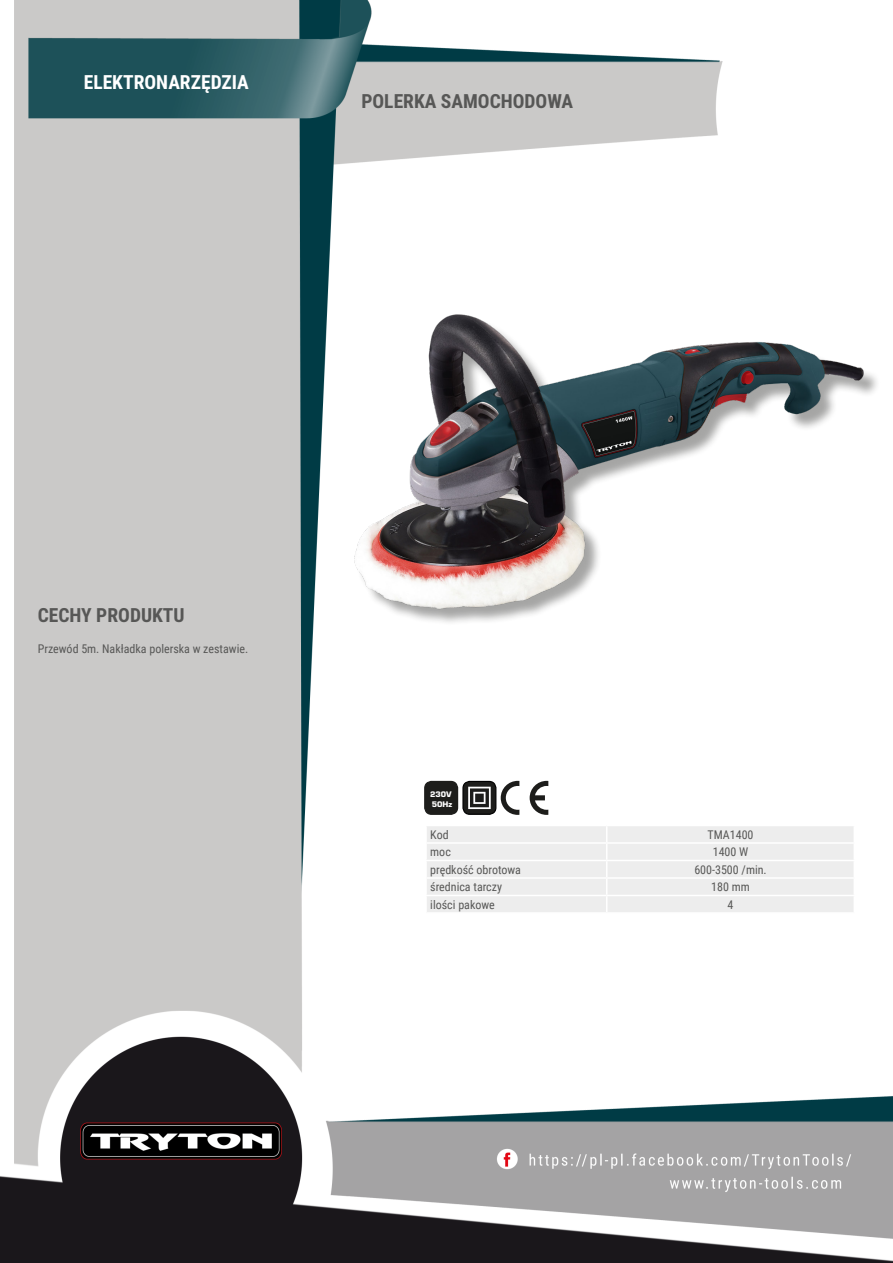
<style>
.page{position:relative;width:893px;height:1263px;background:#fff}
.page>*{position:absolute;margin:0;border:0;box-sizing:border-box;transform-origin:0 0}
.Lewo_bez_dzielenia{font:700 19.5px "Roboto Condensed";color:#575756}
.Center{font:700 19.5px "Roboto Condensed";color:#fff}
.MateriaĹ__CECHY{font:700 19.5px "Roboto Condensed";color:#575756}
.Lewa{font:12px "Roboto Condensed";color:#575756}
.Opisy{font:12px "Roboto Condensed";color:#575756}
.Ĺšrodek{font:12px "Roboto Condensed";color:#575756}
.t1{font:900 8.4px/9.6px "Eurostile TOT";color:#fff}
</style>
<div class="page">
<img style="left:0;top:0;width:893px;height:1263px">
<div style="left:357px;top:317px;width:524px;height:309px;background:#1d1d1b;opacity:.4"></div>
<img style="left:354px;top:315px;width:509px;height:294px">
<div style="left:425px;top:826px;width:430px;height:86px;background:#ededed"></div>
<hr style="left:425px;top:825px;width:182px;height:1px;background:#fff">
<hr style="left:607px;top:825px;width:248px;height:1px;background:#fff">
<hr style="left:425px;top:842px;width:182px;height:2px;background:#fff">
<hr style="left:607px;top:842px;width:248px;height:2px;background:#fff">
<hr style="left:425px;top:860px;width:182px;height:1px;background:#fff">
<hr style="left:607px;top:860px;width:248px;height:1px;background:#fff">
<hr style="left:425px;top:877px;width:182px;height:2px;background:#fff">
<hr style="left:607px;top:877px;width:248px;height:2px;background:#fff">
<hr style="left:425px;top:895px;width:182px;height:1px;background:#fff">
<hr style="left:607px;top:895px;width:248px;height:1px;background:#fff">
<hr style="left:425px;top:912px;width:182px;height:2px;background:#fff">
<hr style="left:607px;top:912px;width:248px;height:2px;background:#fff">
<div style="left:425px;top:781px;width:33px;height:33px;background:#1d1d1b;border-radius:7px"></div>
<div style="left:424px;top:781px;width:34px;height:34px;border:1px solid #1d1d1b;border-radius:7px"></div>
<div style="left:463px;top:781px;width:33px;height:33px;background:#1d1d1b;border-radius:7px"></div>
<div style="left:462px;top:781px;width:34px;height:34px;border:1px solid #000;border-radius:7px"></div>
<svg style="left:468px;top:787px;width:23px;height:22px"></svg>
<svg style="left:530px;top:781px;width:18px;height:34px"></svg>
<svg style="left:501px;top:781px;width:18px;height:34px"></svg>
<p class="Center" style="left:84px;top:69px;width:167px">ELEKTRONARZĘDZIA</p>
<p class="Lewo_bez_dzielenia" style="left:361px;top:88px;width:213px">POLERKA SAMOCHODOWA</p>
<p class="MateriaĹ__CECHY" style="left:38px;top:601px;width:148px">CECHY PRODUKTU</p>
<p class="Opisy" style="left:38px;top:640px;width:212px">Przewód 5m. Nakładka polerska w zestawie.</p>
<p class="t1" style="left:430px;top:789px;width:24px">230V<br>50Hz</p>
<p class="Lewa" style="left:430px;top:826px;width:20px">Kod</p>
<p class="Ĺšrodek" style="left:707px;top:826px;width:48px">TMA1400</p>
<p class="Lewa" style="left:430px;top:843px;width:22px">moc</p>
<p class="Ĺšrodek" style="left:713px;top:843px;width:37px">1400 W</p>
<p class="Lewa" style="left:430px;top:861px;width:92px">prędkość obrotowa</p>
<p class="Ĺšrodek" style="left:694px;top:861px;width:74px">600-3500 /min.</p>
<p class="Lewa" style="left:430px;top:878px;width:73px">średnica tarczy</p>
<p class="Ĺšrodek" style="left:711px;top:878px;width:40px">180 mm</p>
<p class="Lewa" style="left:430px;top:896px;width:66px">ilości pakowe</p>
<p class="Ĺšrodek" style="left:728px;top:896px;width:7px">4</p>
</div>
